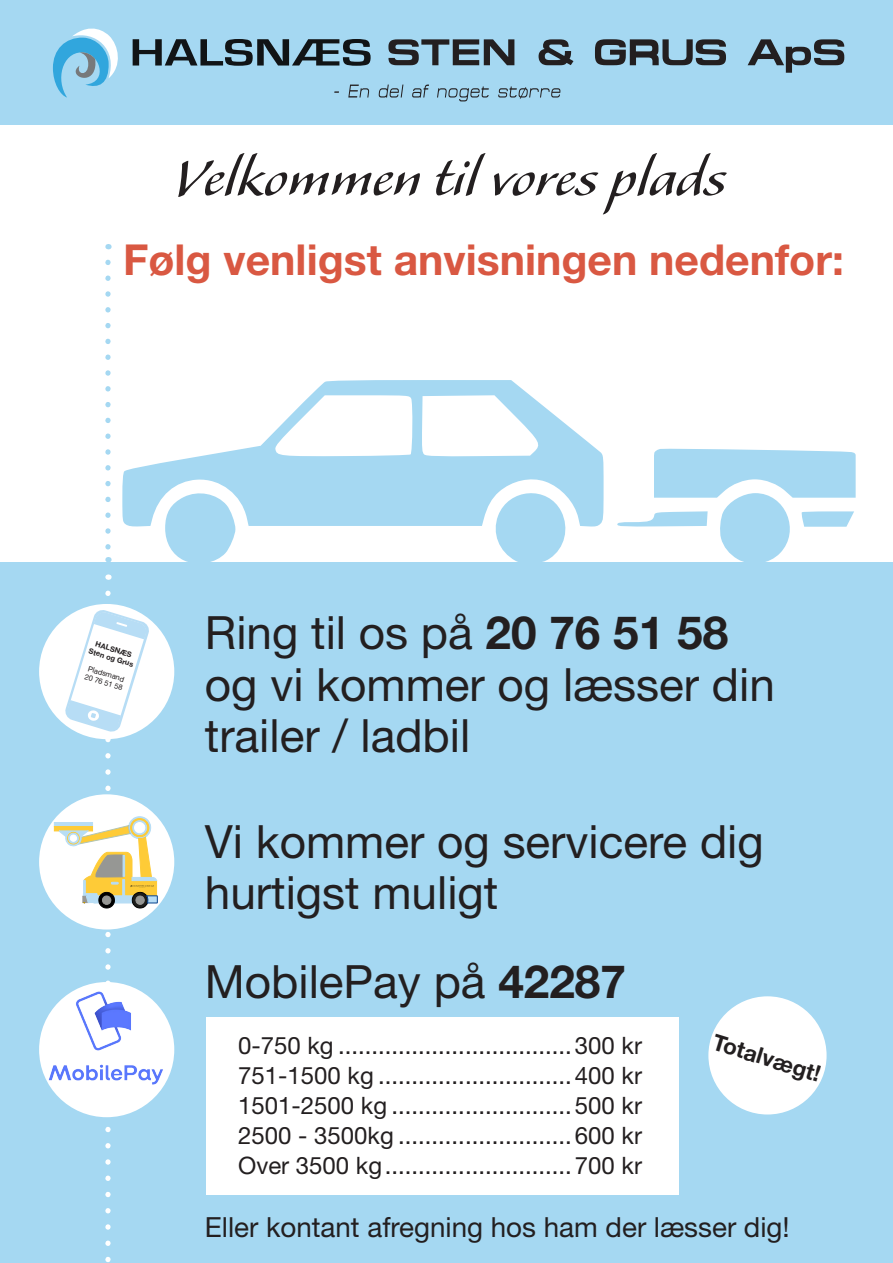
<style>
.page{position:relative;width:893px;height:1263px;background:#fff}
.page>*{position:absolute;margin:0;border:0;box-sizing:border-box;transform-origin:0 0}
.t1{font:64.05px "Alexa Std";letter-spacing:-.005em;color:#231f20}
.t2{font:45.9px/51.3px "Helvetica Neue LT Std";color:#231f20}
.t3{font:700 42.75px "Helvetica Neue LT Std";color:#d95842}
.t4{font:27.75px "Helvetica Neue LT Std";color:#231f20}
.t5{font:24px/30px "Helvetica Neue LT Std";color:#231f20}
.t6{font:700 22.5px "Helvetica Neue LT Std";color:#231f20}
.t7{font:700 7.5px "Helvetica Neue LT Std";color:#231f20}
.t8{font:7.5px "Helvetica Neue LT Std";color:#231f20}
.s1{font-weight:700}
</style>
<div class="page">
<div style="left:0;top:562px;width:893px;height:701px;background:#a5d8f2"></div>
<svg style="left:105px;top:262px;width:6px;height:300px"></svg>
<div style="left:39px;top:604px;width:135px;height:135px;background:#fff;border-radius:50%"></div>
<div style="left:39px;top:794px;width:135px;height:135px;background:#fff;border-radius:50%"></div>
<svg style="left:122px;top:380px;width:734px;height:182px"></svg>
<svg style="left:54px;top:593px;width:103px;height:670px"></svg>
<img style="left:39px;top:982px;width:135px;height:105px">
<div style="left:0;top:0;width:893px;height:125px;background:#a5d8f2"></div>
<div style="left:206px;top:1017px;width:473px;height:178px;background:#fff"></div>
<svg style="left:388px;top:39px;width:126px;height:26px"></svg>
<svg style="left:539px;top:39px;width:34px;height:26px"></svg>
<svg style="left:595px;top:39px;width:131px;height:26px"></svg>
<svg style="left:748px;top:39px;width:96px;height:34px"></svg>
<svg style="left:348px;top:85px;width:21px;height:13px"></svg>
<svg style="left:379px;top:85px;width:24px;height:13px"></svg>
<svg style="left:412px;top:85px;width:17px;height:13px"></svg>
<svg style="left:437px;top:87px;width:52px;height:14px"></svg>
<svg style="left:498px;top:87px;width:62px;height:12px"></svg>
<svg style="left:133px;top:39px;width:238px;height:27px"></svg>
<svg style="left:53px;top:28px;width:65px;height:70px"></svg>
<div style="left:708px;top:996px;width:119px;height:118px;background:#fff;border-radius:50%"></div>
<p class="t1" style="left:172px;top:147px;width:555px">Velkommen til vores plads</p>
<p class="t3" style="left:123px;top:233px;width:722px">Følg venligst anvisningen nedenfor:</p>
<p class="t7" style="left:97px;top:639px;width:39px;rotate:17deg">HALSNÆS</p>
<p class="t7" style="left:90px;top:646px;width:48px;rotate:17deg">Sten og Grus</p>
<p class="t8" style="left:90px;top:664px;width:39px;rotate:17deg">Pladsmand</p>
<p class="t8" style="left:86px;top:672px;width:41px;rotate:17deg">20 76 51 58</p>
<p class="t2" style="left:205px;top:607px;width:525px">Ring til os på <span class="s1">20 76 51 58</span></p>
<p class="t2" style="left:205px;top:658px;width:571px">og vi kommer og læsser din trailer / ladbil</p>
<p class="t2" style="left:205px;top:815px;width:560px">Vi kommer og servicere dig hurtigst muligt</p>
<p class="t2" style="left:205px;top:955px;width:423px">MobilePay på <span class="s1">42287</span></p>
<p class="t5" style="left:238px;top:1030px;width:405px">0-750 kg ...................................300 kr</p>
<p class="t5" style="left:238px;top:1060px;width:405px">751-1500 kg .............................400 kr</p>
<p class="t5" style="left:238px;top:1090px;width:405px">1501-2500 kg ...........................500 kr</p>
<p class="t5" style="left:238px;top:1120px;width:405px">2500 - 3500kg ..........................600 kr<br>Over 3500 kg............................700 kr</p>
<p class="t6" style="left:717px;top:1028px;width:113px;rotate:17deg">Totalvægt!</p>
<p class="t4" style="left:205px;top:1211px;width:586px">Eller kontant afregning hos ham der læsser dig!</p>
</div>
